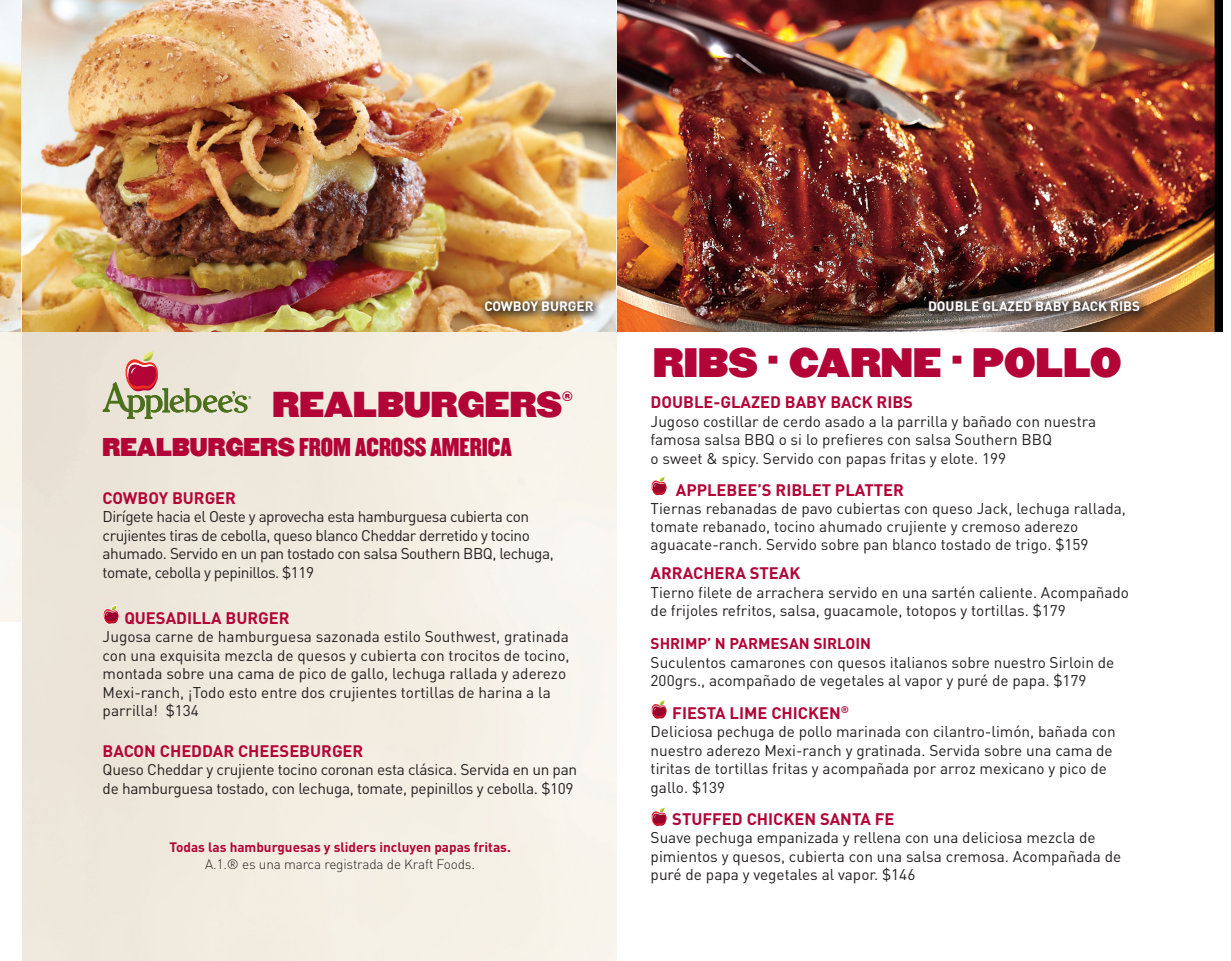
<style>
.page{position:relative;width:1231px;height:961px;background:#fff}
.page>*{position:absolute;margin:0;border:0;box-sizing:border-box;transform-origin:0 0}
.t1{font:36px "Champion Heviweight";color:#b30437}
.t2{font:31.5px "Champion Heviweight";color:#b30437}
.Items{font:22.5px "Champion Middleweight";color:#b30437;scale:.93 1}
.t3{font:700 16.5px "DINOT";color:#b30437}
.t4{font:15.3px/18.5px "DINOT";color:#231f20}
.t5{font:15.3px/18.5px "DINOT";letter-spacing:-.03em;color:#231f20}
.t6{font:15.3px/18.5px "DINOT";letter-spacing:-.02em;color:#231f20}
.t7{font:700 15.3px "DINOT";color:#b30437}
.t8{font:700 13.5px "DINOT";color:#b30437}
.t9{font:300 13.5px "DINOT";letter-spacing:-.01em;color:#231f20}
.t10{font:700 13.5px "DINOT";color:#fff}
.t11{font:12px "Champion Heviweight";color:#b30437}
.s1{font-family:"Champion Heviweight"}
</style>
<div class="page">
<img style="left:0;top:0;width:21px;height:331px">
<img style="left:22px;top:21px;width:594px;height:940px">
<svg style="left:651px;top:476px;width:16px;height:20px"></svg>
<img style="left:23px;top:0;width:592px;height:332px">
<img style="left:617px;top:0;width:605px;height:332px">
<div style="left:921px;top:294px;width:228px;height:28px;background:#231f20;opacity:.75"></div>
<div style="left:477px;top:294px;width:126px;height:28px;background:#231f20;opacity:.75"></div>
<svg style="left:103px;top:351px;width:148px;height:68px;background:#d1c3b0"></svg>
<svg style="left:103px;top:604px;width:17px;height:20px"></svg>
<svg style="left:651px;top:700px;width:16px;height:19px"></svg>
<svg style="left:651px;top:807px;width:16px;height:19px"></svg>
<p class="t10" style="left:484px;top:297px;width:111px">COWBOY BURGER</p>
<p class="t10" style="left:928px;top:297px;width:214px">DOUBLE GLAZED BABY BACK RIBS</p>
<p class="t2" style="left:273px;top:387px;width:291px">REALBURGERS</p>
<p class="t11" style="left:562px;top:389px;width:12px">®</p>
<p class="Items" style="left:103px;top:434px;width:441px"><span class="s1">REALBURGERS</span> FROM ACROSS AMERICA</p>
<p class="t3" style="left:103px;top:487px;width:135px">COWBOY BURGER</p>
<p class="t5" style="left:103px;top:507px;width:452px">Dirígete hacia el Oeste y aprovecha esta hamburguesa cubierta con crujientes tiras de cebolla, queso blanco Cheddar derretido y tocino ahumado. Servido en un pan tostado con salsa Southern BBQ, lechuga, tomate, cebolla y pepinillos. $119</p>
<p class="t3" style="left:124px;top:607px;width:167px">QUESADILLA BURGER</p>
<p class="t4" style="left:103px;top:627px;width:468px">Jugosa carne de hamburguesa sazonada estilo Southwest, gratinada con una exquisita mezcla de quesos y cubierta con trocitos de tocino, montada sobre una cama de pico de gallo, lechuga rallada y aderezo Mexi-ranch, ¡Todo esto entre dos crujientes tortillas de harina a la parrilla! $134</p>
<p class="t3" style="left:103px;top:740px;width:262px">BACON CHEDDAR CHEESEBURGER</p>
<p class="t6" style="left:103px;top:760px;width:476px">Queso Cheddar y crujiente tocino coronan esta clásica. Servida en un pan de hamburguesa tostado, con lechuga, tomate, pepinillos y cebolla. $109</p>
<p class="t8" style="left:169px;top:838px;width:343px">Todas las hamburguesas y sliders incluyen papas fritas.</p>
<p class="t9" style="left:205px;top:854px;width:271px">A.1.® es una marca registrada de Kraft Foods.</p>
<p class="t1" style="left:653px;top:343px;width:470px">RIBS · CARNE · POLLO</p>
<p class="t3" style="left:650px;top:391px;width:264px">DOUBLE-GLAZED BABY BACK RIBS</p>
<p class="t4" style="left:650px;top:411px;width:447px">Jugoso costillar de cerdo asado a la parrilla y bañado con nuestra famosa salsa BBQ o si lo prefieres con salsa Southern BBQ</p>
<p class="t4" style="left:650px;top:448px;width:357px">o sweet &amp; spicy. Servido con papas fritas y elote. 199</p>
<p class="t3" style="left:676px;top:479px;width:230px">APPLEBEE’S RIBLET PLATTER</p>
<p class="t4" style="left:650px;top:499px;width:477px;line-height:18px">Tiernas rebanadas de pavo cubiertas con queso Jack, lechuga rallada, tomate rebanado, tocino ahumado crujiente y cremoso aderezo</p>
<p class="t4" style="left:650px;top:535px;width:439px">aguacate-ranch. Servido sobre pan blanco tostado de trigo. $159</p>
<p class="t3" style="left:650px;top:562px;width:151px">ARRACHERA STEAK</p>
<p class="t4" style="left:650px;top:582px;width:480px">Tierno filete de arrachera servido en una sartén caliente. Acompañado de frijoles refritos, salsa, guacamole, totopos y tortillas. $179</p>
<p class="t7" style="left:650px;top:634px;width:222px">SHRIMP’ N PARMESAN SIRLOIN</p>
<p class="t4" style="left:650px;top:653px;width:465px">Suculentos camarones con quesos italianos sobre nuestro Sirloin de<br>200grs., acompañado de vegetales al vapor y puré de papa. $179</p>
<p class="t3" style="left:672px;top:702px;width:178px">FIESTA LIME CHICKEN<sup>®</sup></p>
<p class="t4" style="left:650px;top:722px;width:466px">Deliciosa pechuga de pollo marinada con cilantro-limón, bañada con nuestro aderezo Mexi-ranch y gratinada. Servida sobre una cama de tiritas de tortillas fritas y acompañada por arroz mexicano y pico de gallo. $139</p>
<p class="t3" style="left:672px;top:808px;width:224px">STUFFED CHICKEN SANTA FE</p>
<p class="t4" style="left:650px;top:828px;width:472px">Suave pechuga empanizada y rellena con una deliciosa mezcla de pimientos y quesos, cubierta con una salsa cremosa. Acompañada de puré de papa y vegetales al vapor. $146</p>
</div>
